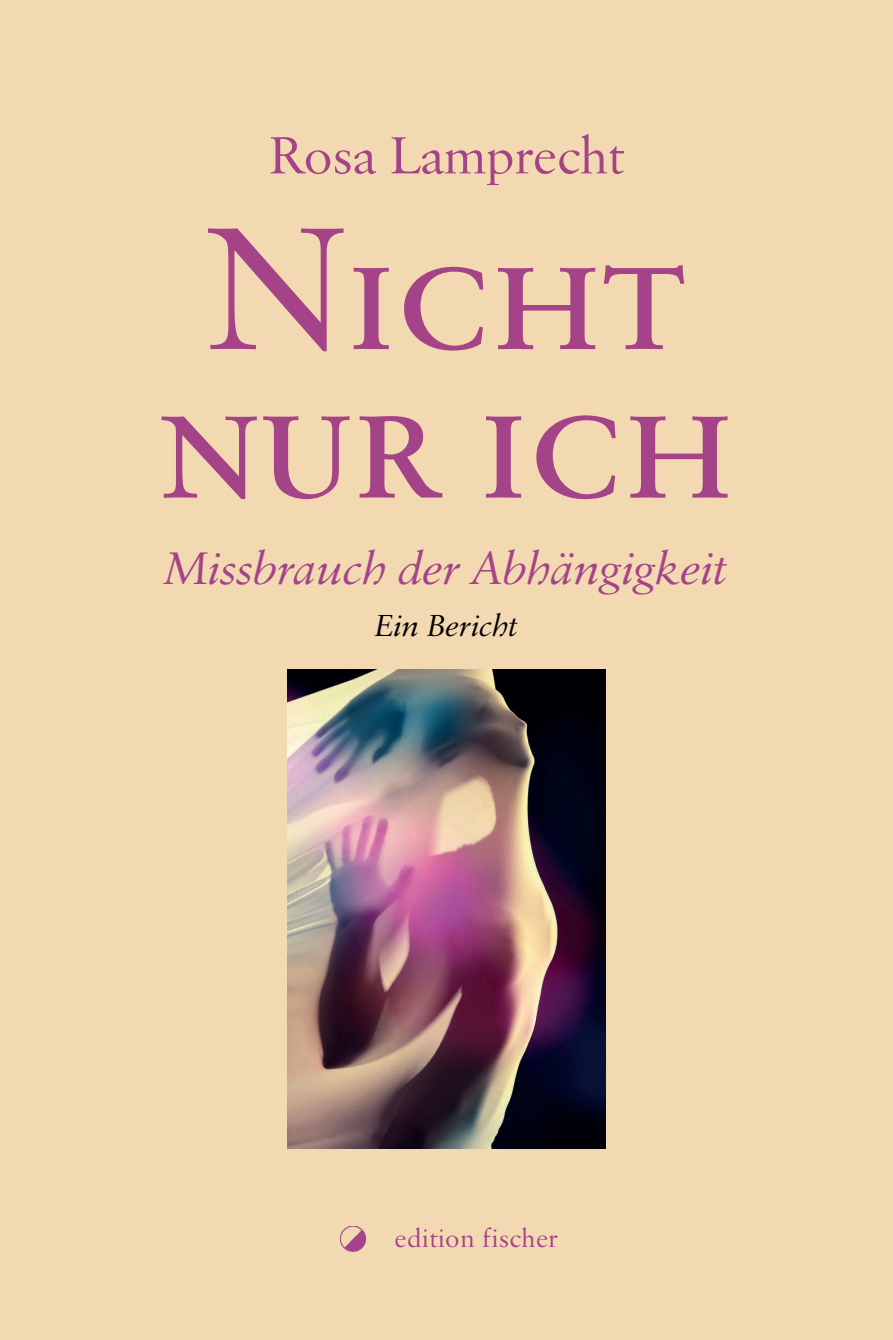
<style>
.page{position:relative;width:893px;height:1340px;background:#fff}
.page>*{position:absolute;margin:0;border:0;box-sizing:border-box;transform-origin:0 0}
.t1{font:180px/148.5px "Savoy Sm Caps";color:#a54389}
.t2{font:54px "Savoy";color:#a54389}
.t3{font:italic 47.25px "Savoy";color:#a54389}
.t4{font:italic 31.5px "Savoy";color:#040207}
.t5{font:27px "Savoy";letter-spacing:.02em;color:#a54389}
</style>
<div class="page">
<div style="left:0;top:0;width:893px;height:1339px;background:#f3d9b1"></div>
<img style="left:340px;top:1226px;width:25px;height:25px">
<img style="left:287px;top:669px;width:319px;height:478px">
<p class="t2" style="left:269px;top:123px;width:357px">Rosa Lamprecht</p>
<h1 class="t1" style="left:159px;top:212px;width:578px">Nicht nur ich</h1>
<p class="t3" style="left:166px;top:540px;width:563px">Missbrauch der Abhängigkeit</p>
<p class="t4" style="left:375px;top:606px;width:144px">Ein Bericht</p>
<p class="t5" style="left:394px;top:1221px;width:165px">edition fischer</p>
</div>
